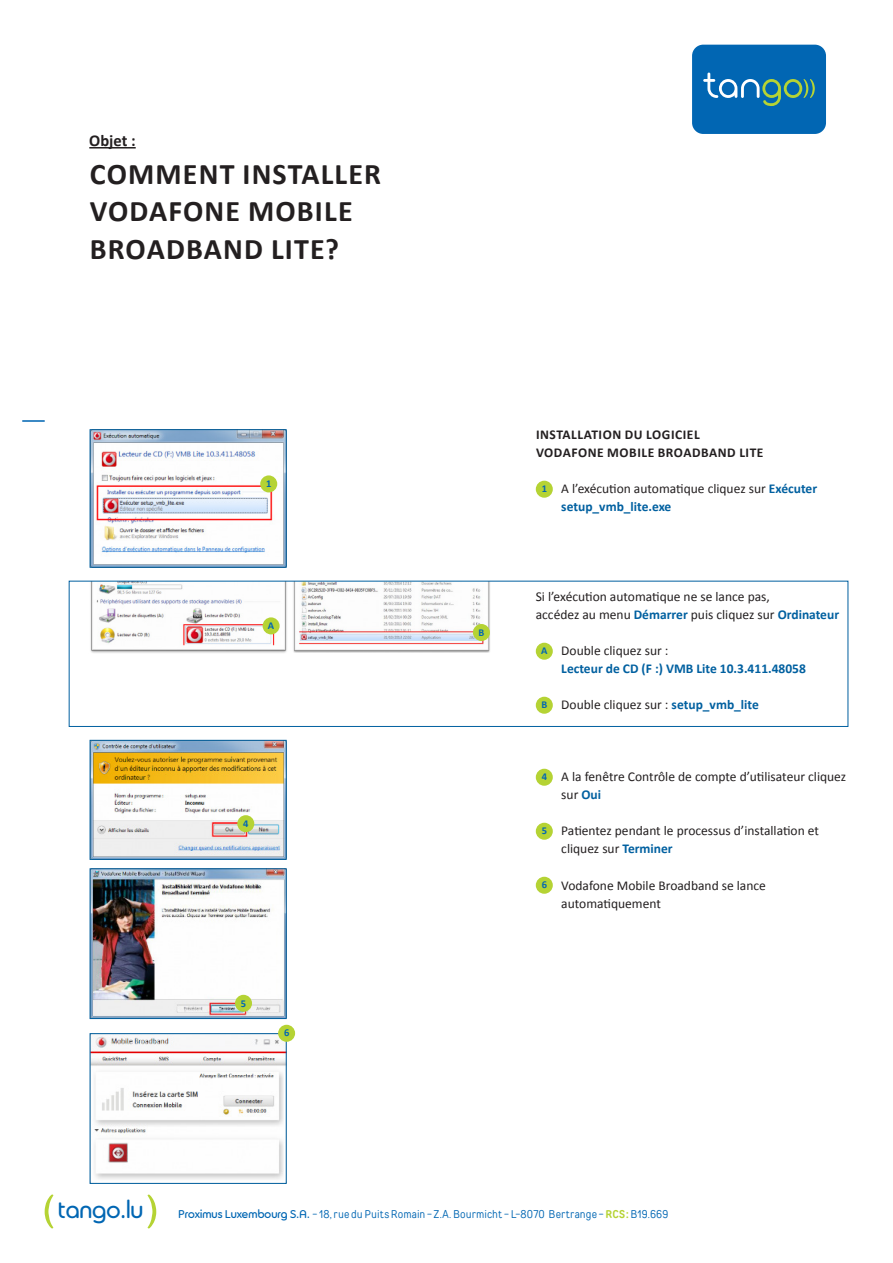
<style>
.page{position:relative;width:893px;height:1263px;background:#fff}
.page>*{position:absolute;margin:0;border:0;box-sizing:border-box;transform-origin:0 0}
.t1{font:700 30px/37.5px "Calibri";letter-spacing:.04em;color:#231f20}
.t2{font:23.85px "Belgacom";color:#0166b3}
.t3{font:700 16.5px "Calibri";color:#231f20}
.t4{font:13.5px/18px "Calibri";color:#231f20}
.t5{font:700 13.5px/18px "Calibri";color:#0060a0}
.t6{font:700 13.5px/18px "Calibri";letter-spacing:.04em;color:#231f20}
.t7{font:11.25px "TT Rounds Condensed";letter-spacing:.01em;color:#0166b3}
.t8{font:700 10.5px "Calibri";color:#0166b3}
.s1{font-weight:700;color:#0060a0}
.s2{font-weight:400;color:#231f20}
.s3{font-family:"Belgacom";font-weight:500}
.s4{font-weight:700;color:#b5d334}
</style>
<div class="page">
<div style="left:692px;top:45px;width:134px;height:89px;background:#0166b3;border-radius:11px"></div>
<svg style="left:703px;top:73px;width:112px;height:33px"></svg>
<svg style="left:22px;top:421px;width:23px;height:1px"></svg>
<hr style="left:89px;top:147px;width:47px;height:2px;background:#231f20">
<div style="left:536px;top:481px;width:17px;height:17px;background:#b5d334;border-radius:50%"></div>
<div style="left:536px;top:643px;width:17px;height:17px;background:#b5d334;border-radius:50%"></div>
<div style="left:536px;top:697px;width:17px;height:17px;background:#b5d334;border-radius:50%"></div>
<div style="left:536px;top:769px;width:17px;height:17px;background:#b5d334;border-radius:50%"></div>
<div style="left:536px;top:823px;width:17px;height:17px;background:#b5d334;border-radius:50%"></div>
<div style="left:536px;top:877px;width:17px;height:17px;background:#b5d334;border-radius:50%"></div>
<img style="left:92px;top:431px;width:193px;height:135px">
<div style="left:90px;top:429px;width:197px;height:139px;border:1px solid #0060a0"></div>
<img style="left:92px;top:742px;width:193px;height:116px">
<div style="left:90px;top:740px;width:197px;height:120px;border:1px solid #0060a0"></div>
<img style="left:90px;top:583px;width:197px;height:70px">
<img style="left:92px;top:870px;width:193px;height:147px">
<div style="left:90px;top:868px;width:197px;height:151px;border:1px solid #0060a0"></div>
<img style="left:293px;top:583px;width:197px;height:70px">
<img style="left:92px;top:1035px;width:193px;height:144px">
<div style="left:90px;top:1033px;width:197px;height:151px;border:1px solid #0060a0"></div>
<div style="left:260px;top:475px;width:17px;height:17px;background:#b5d334;border-radius:50%"></div>
<div style="left:237px;top:815px;width:17px;height:17px;background:#b5d334;border-radius:50%"></div>
<div style="left:235px;top:995px;width:17px;height:17px;background:#b5d334;border-radius:50%"></div>
<div style="left:263px;top:617px;width:17px;height:17px;background:#b5d334;border-radius:50%"></div>
<div style="left:473px;top:624px;width:17px;height:17px;background:#b5d334;border-radius:50%"></div>
<div style="left:278px;top:1025px;width:17px;height:17px;background:#b5d334;border-radius:50%"></div>
<div style="left:69px;top:581px;width:779px;height:146px;border:1px solid #0060a0"></div>
<svg style="left:148px;top:1194px;width:8px;height:34px"></svg>
<svg style="left:45px;top:1194px;width:8px;height:34px"></svg>
<p class="t3" style="left:89px;top:131px;width:48px">Objet :</p>
<p class="t1" style="left:90px;top:154px;width:293px">COMMENT INSTALLER<br>VODAFONE MOBILE<br>BROADBAND LITE?</p>
<p class="t8" style="left:266px;top:477px;width:7px">1</p>
<p class="t8" style="left:268px;top:619px;width:8px">A</p>
<p class="t8" style="left:243px;top:817px;width:7px">4</p>
<p class="t8" style="left:241px;top:996px;width:7px">5</p>
<p class="t8" style="left:284px;top:1026px;width:7px">6</p>
<p class="t8" style="left:479px;top:626px;width:7px">B</p>
<p class="t6" style="left:536px;top:425px;width:229px">INSTALLATION DU LOGICIEL<br>VODAFONE MOBILE BROADBAND LITE</p>
<p class="t8" style="left:542px;top:482px;width:7px">1</p>
<p class="t4" style="left:561px;top:479px;width:257px">A l’exécution automatique cliquez sur <span class="s1">Exécuter setup_vmb_lite.exe</span></p>
<p class="t4" style="left:536px;top:587px;width:305px">Si l’exécution automatique ne se lance pas,<br>accédez au menu <span class="s1">Démarrer</span> puis cliquez sur <span class="s1">Ordinateur</span></p>
<p class="t8" style="left:541px;top:644px;width:8px">A</p>
<p class="t5" style="left:561px;top:641px;width:246px"><span class="s2">Double cliquez sur :<br></span>Lecteur de CD (F :) VMB Lite 10.3.411.48058</p>
<p class="t8" style="left:541px;top:698px;width:7px">B</p>
<p class="t4" style="left:561px;top:695px;width:199px">Double cliquez sur : <span class="s1">setup_vmb_lite</span></p>
<p class="t8" style="left:542px;top:770px;width:7px">4</p>
<p class="t4" style="left:561px;top:767px;width:286px">A la fenêtre Contrôle de compte d’utilisateur cliquez sur <span class="s1">Oui</span></p>
<p class="t8" style="left:542px;top:824px;width:7px">5</p>
<p class="t4" style="left:561px;top:821px;width:259px">Patientez pendant le processus d’installation et cliquez sur <span class="s1">Terminer</span></p>
<p class="t8" style="left:542px;top:878px;width:7px">6</p>
<p class="t4" style="left:561px;top:875px;width:206px">Vodafone Mobile Broadband se lance automatiquement</p>
<p class="t2" style="left:58px;top:1196px;width:87px">tango.lu</p>
<p class="t7" style="left:179px;top:1207px;width:491px"><span class="s3">Proximus Luxembourg S.A.</span> - 18, rue du Puits Romain - Z.A. Bourmicht - L-8070 Bertrange - <span class="s4">RCS:</span> B19.669</p>
</div>
